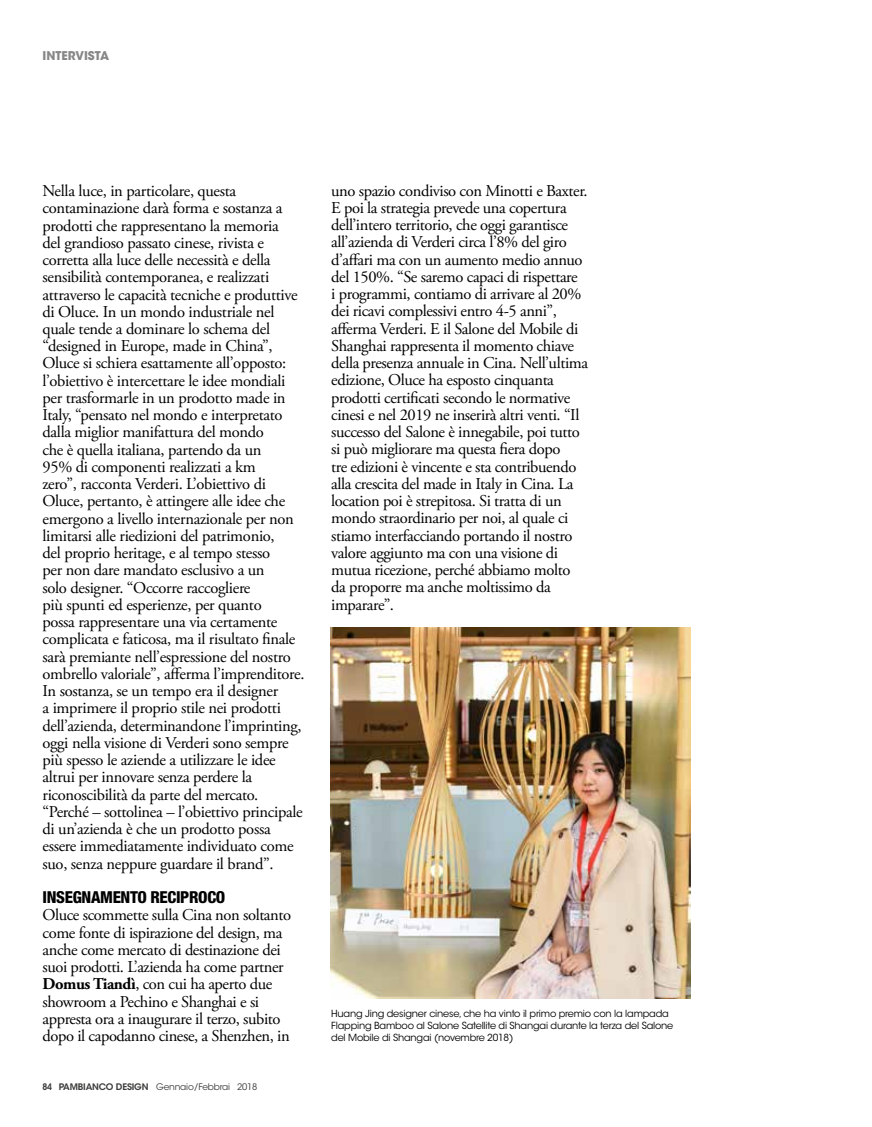
<style>
.page{position:relative;width:872px;height:1127px;background:#fff}
.page>*{position:absolute;margin:0;border:0;box-sizing:border-box;transform-origin:0 0}
.t1{font:16.5px/17.2px "Adobe Garamond Pro";letter-spacing:-.02em;color:#000}
.t2{font:800 condensed 16.5px "Helvetica Neue LT Std";letter-spacing:-.02em;color:#000}
.t3{font:700 12px "ITC Avant Garde Std";color:#878787}
.t4{font:9.75px/12px "ITC Avant Garde Std";letter-spacing:-.02em;color:#000}
.t5{font:9px "ITC Avant Garde Std";letter-spacing:-.02em;color:#3c3c3b}
.s1{font-weight:700}
.s2{font-weight:600}
</style>
<div class="page">
<img style="left:331px;top:627px;width:359px;height:371px">
<p class="t3" style="left:43px;top:48px;width:68px">INTERVISTA</p>
<p class="t1" style="left:43px;top:183px;width:263px">Nella luce, in particolare, questa contaminazione darà forma e sostanza a prodotti che rappresentano la memoria<br>del grandioso passato cinese, rivista e corretta alla luce delle necessità e della sensibilità contemporanea, e realizzati attraverso le capacità tecniche e produttive di Oluce. In un mondo industriale nel quale tende a dominare lo schema del “designed in Europe, made in China”, Oluce si schiera esattamente all’opposto: l’obiettivo è intercettare le idee mondiali per trasformarle in un prodotto made in Italy, “pensato nel mondo e interpretato dalla miglior manifattura del mondo<br>che è quella italiana, partendo da un<br>95% di componenti realizzati a km<br>zero”, racconta Verderi. L’obiettivo di Oluce, pertanto, è attingere alle idee che emergono a livello internazionale per non limitarsi alle riedizioni del patrimonio,<br>del proprio heritage, e al tempo stesso<br>per non dare mandato esclusivo a un<br>solo designer. “Occorre raccogliere<br>più spunti ed esperienze, per quanto<br>possa rappresentare una via certamente complicata e faticosa, ma il risultato finale sarà premiante nell’espressione del nostro ombrello valoriale”, afferma l’imprenditore.<br>In sostanza, se un tempo era il designer<br>a imprimere il proprio stile nei prodotti dell’azienda, determinandone l’imprinting, oggi nella visione di Verderi sono sempre più spesso le aziende a utilizzare le idee altrui per innovare senza perdere la riconoscibilità da parte del mercato. “Perché – sottolinea – l’obiettivo principale di un’azienda è che un prodotto possa essere immediatamente individuato come suo, senza neppure guardare il brand”.</p>
<p class="t2" style="left:43px;top:887px;width:184px">INSEGNAMENTO RECIPROCO</p>
<p class="t1" style="left:43px;top:907px;width:250px">Oluce scommette sulla Cina non soltanto come fonte di ispirazione del design, ma anche come mercato di destinazione dei suoi prodotti. L’azienda ha come partner <span class="s1">Domus Tiandì</span>, con cui ha aperto due showroom a Pechino e Shanghai e si appresta ora a inaugurare il terzo, subito dopo il capodanno cinese, a Shenzhen, in</p>
<p class="t5" style="left:43px;top:1081px;width:216px"><span class="s2">84 PAMBIANCO DESIGN</span> Gennaio/Febbrai 2018</p>
<p class="t1" style="left:331px;top:182px;width:258px">uno spazio condiviso con Minotti e Baxter.<br>E poi la strategia prevede una copertura dell’intero territorio, che oggi garantisce all’azienda di Verderi circa l’8% del giro d’affari ma con un aumento medio annuo del 150%. “Se saremo capaci di rispettare<br>i programmi, contiamo di arrivare al 20% dei ricavi complessivi entro 4-5 anni”, afferma Verderi. E il Salone del Mobile di Shanghai rappresenta il momento chiave della presenza annuale in Cina. Nell’ultima edizione, Oluce ha esposto cinquanta prodotti certificati secondo le normative cinesi e nel 2019 ne inserirà altri venti. “Il successo del Salone è innegabile, poi tutto si può migliorare ma questa fiera dopo<br>tre edizioni è vincente e sta contribuendo alla crescita del made in Italy in Cina. La location poi è strepitosa. Si tratta di un mondo straordinario per noi, al quale ci stiamo interfacciando portando il nostro valore aggiunto ma con una visione di mutua ricezione, perché abbiamo molto da proporre ma anche moltissimo da imparare”.</p>
<p class="t4" style="left:331px;top:1007px;width:344px">Huang Jing designer cinese, che ha vinto il primo premio con la lampada<br>Flapping Bamboo al Salone Satellite di Shangai durante la terza del Salone del Mobile di Shangai (novembre 2018)</p>
</div>
